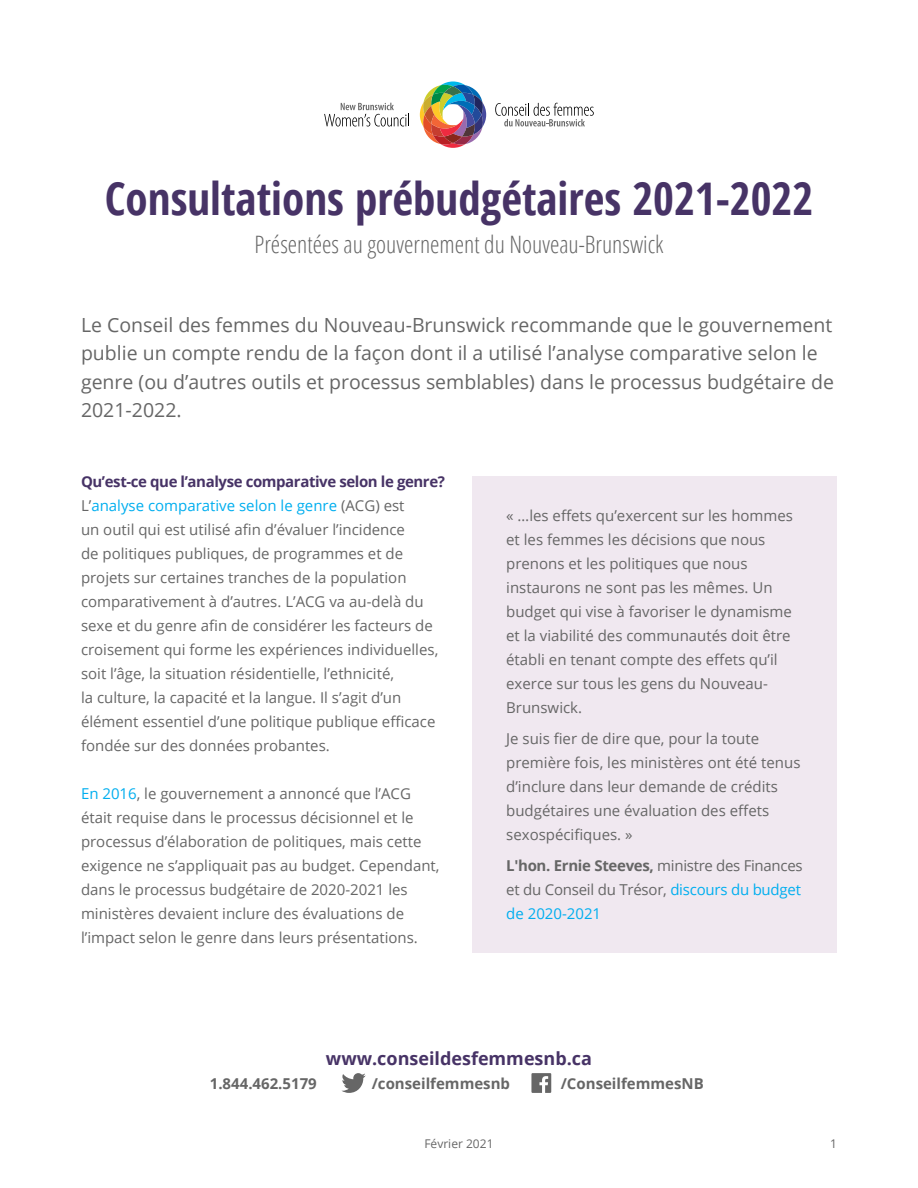
<style>
.page{position:relative;width:918px;height:1188px;background:#fff}
.page>*{position:absolute;margin:0;border:0;box-sizing:border-box;transform-origin:0 0}
.t1{font:700 condensed 45px "Open Sans";color:#473366}
.t2{font:300 condensed 24px "Open Sans";color:#666}
.t3{font:19.5px/28.5px "Open Sans";color:#666}
.t4{font:700 18px "Open Sans";color:#473366}
.t5{font:15px/24px "Open Sans";color:#666}
.t6{font:700 15px "Open Sans";color:#666}
.t7{font:700 15px "Open Sans";letter-spacing:-.025em;color:#473366}
.t8{font:12px "Open Sans";color:#666}
.s1{color:#00aeef}
.s2{font-weight:700}
</style>
<div class="page">
<svg style="left:324px;top:103px;width:85px;height:24px"></svg>
<svg style="left:495px;top:103px;width:99px;height:23px"></svg>
<img style="left:420px;top:81px;width:66px;height:67px">
<div style="left:472px;top:476px;width:365px;height:476px;background:#f0e8f0"></div>
<svg style="left:341px;top:1073px;width:25px;height:20px"></svg>
<svg style="left:531px;top:1073px;width:20px;height:20px"></svg>
<p class="t1" style="left:105px;top:167px;width:710px">Consultations prébudgétaires 2021-2022</p>
<p class="t2" style="left:255px;top:228px;width:410px">Présentées au gouvernement du Nouveau-Brunswick</p>
<p class="t3" style="left:81px;top:310px;width:755px">Le Conseil des femmes du Nouveau-Brunswick recommande que le gouvernement publie un compte rendu de la façon dont il a utilisé l’analyse comparative selon le genre (ou d’autres outils et processus semblables) dans le processus budgétaire de 2021-2022.</p>
<p class="t7" style="left:81px;top:471px;width:366px">Qu’est-ce que l’analyse comparative selon le genre?</p>
<p class="t5" style="left:81px;top:493px;width:359px">L’<span class="s1">analyse comparative selon le genre</span> (ACG) est<br>un outil qui est utilisé afin d’évaluer l’incidence<br>de politiques publiques, de programmes et de projets sur certaines tranches de la population comparativement à d’autres. L’ACG va au-delà du sexe et du genre afin de considérer les facteurs de croisement qui forme les expériences individuelles, soit l’âge, la situation résidentielle, l’ethnicité,<br>la culture, la capacité et la langue. Il s’agit d’un élément essentiel d’une politique publique efficace fondée sur des données probantes.</p>
<p class="t5" style="left:81px;top:781px;width:360px"><span class="s1">En 2016</span>, le gouvernement a annoncé que l’ACG était requise dans le processus décisionnel et le processus d’élaboration de politiques, mais cette exigence ne s’appliquait pas au budget. Cependant, dans le processus budgétaire de 2020-2021 les ministères devaient inclure des évaluations de l’impact selon le genre dans leurs présentations.</p>
<p class="t5" style="left:506px;top:503px;width:288px">« …les effets qu’exercent sur les hommes et les femmes les décisions que nous prenons et les politiques que nous instaurons ne sont pas les mêmes. Un budget qui vise à favoriser le dynamisme et la viabilité des communautés doit être établi en tenant compte des effets qu’il exerce sur tous les gens du Nouveau-Brunswick.</p>
<p class="t5" style="left:506px;top:726px;width:296px">Je suis fier de dire que, pour la toute première fois, les ministères ont été tenus d’inclure dans leur demande de crédits budgétaires une évaluation des effets sexospécifiques. »</p>
<p class="t5" style="left:506px;top:853px;width:298px;text-align:justify"><span class="s2">L'hon. Ernie Steeves,</span> ministre des Finances et du Conseil du Trésor, <span class="s1">discours du budget de 2020-2021</span></p>
<p class="t4" style="left:326px;top:1046px;width:268px">www.conseildesfemmesnb.ca</p>
<p class="t6" style="left:210px;top:1073px;width:109px">1.844.462.5179</p>
<p class="t6" style="left:372px;top:1073px;width:140px">/conseilfemmesnb</p>
<p class="t6" style="left:561px;top:1073px;width:145px">/ConseilfemmesNB</p>
<p class="t8" style="left:424px;top:1136px;width:71px">Février 2021</p>
<p class="t8" style="left:830px;top:1136px;width:8px">1</p>
</div>
